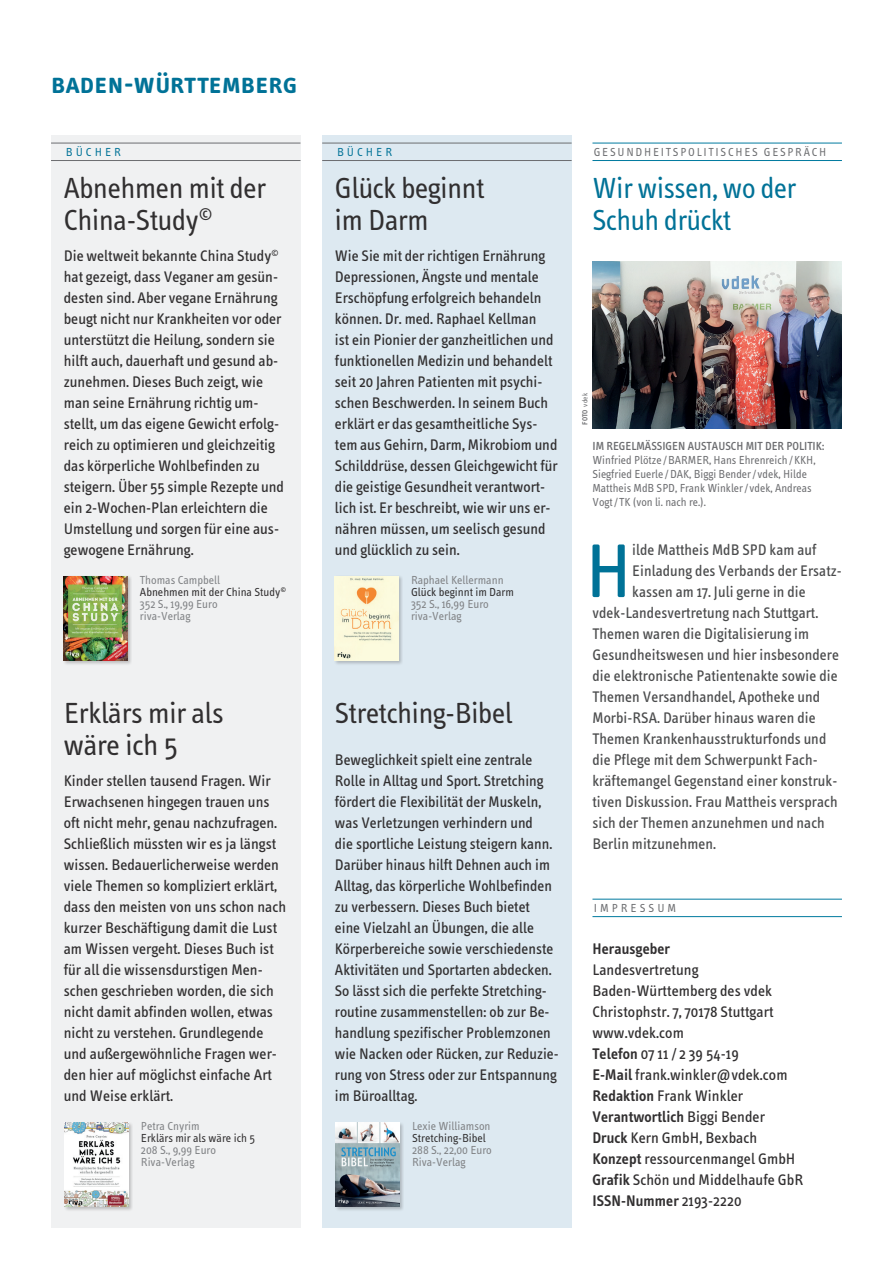
<style>
.page{position:relative;width:893px;height:1263px;background:#fff}
.page>*{position:absolute;margin:0;border:0;box-sizing:border-box;transform-origin:0 0}
.t1{font:78.15px "Info Text";color:#007297}
.t2{font:30px/31.5px "Info Text";letter-spacing:-.015em;color:#312f30}
.t3{font:30px/31.5px "Info Text";color:#007297}
.t4{font:30px "Info Text Semi Bold Caps";color:#007297}
.t5{font:15.75px/21px "Info Text";color:#312f30}
.t6{font:15.75px "Info Text";letter-spacing:.005em;color:#4b4c4d}
.t7{font:600 15.75px "Info Text";letter-spacing:.005em;color:#312f30}
.t8{font:12px/12px "Info Text";color:#808285}
.t9{font:12px/14px "Info Text";color:#6c6d70}
.t10{font:12px "Info Text";color:#312f30}
.t11{font:500 12px "Info Text";color:#6c6d70}
.t12{font:12px "Info Text";letter-spacing:.15em;color:#6c6d70}
.t13{font:12px "Info Text";letter-spacing:.25em;color:#007297}
.t14{font:12px "Info Text";letter-spacing:.25em;color:#6c6d70}
.t15{font:600 7.5px "Info Text";color:#6c6d70}
.s1{color:#312f30}
.s2{font-weight:400}
.s3{font-weight:600}
</style>
<div class="page">
<hr style="left:592px;top:143px;width:250px;height:1px;background:#007a9f">
<hr style="left:592px;top:160px;width:250px;height:1px;background:#007a9f">
<img style="left:592px;top:261px;width:250px;height:168px">
<div style="left:51px;top:135px;width:249px;height:1092px;background:#f0f1f2"></div>
<div style="left:322px;top:135px;width:250px;height:1092px;background:#dde9f1"></div>
<div style="left:62px;top:575px;width:70px;height:90px;background:#231f20;opacity:.25"></div>
<img style="left:63px;top:576px;width:64px;height:84px">
<div style="left:333px;top:575px;width:70px;height:90px;background:#231f20;opacity:.25"></div>
<img style="left:334px;top:576px;width:64px;height:84px">
<div style="left:63px;top:1121px;width:70px;height:90px;background:#231f20;opacity:.25"></div>
<img style="left:64px;top:1122px;width:64px;height:84px">
<div style="left:335px;top:1121px;width:69px;height:90px;background:#231f20;opacity:.25"></div>
<img style="left:336px;top:1122px;width:63px;height:84px">
<hr style="left:51px;top:143px;width:249px;height:1px;background:#6c6d70">
<hr style="left:51px;top:160px;width:249px;height:1px;background:#6c6d70">
<hr style="left:322px;top:143px;width:250px;height:1px;background:#6c6d70">
<hr style="left:322px;top:160px;width:250px;height:1px;background:#6c6d70">
<hr style="left:592px;top:899px;width:250px;height:1px;background:#007a9f">
<hr style="left:592px;top:916px;width:250px;height:1px;background:#007a9f">
<h2 class="t4" style="left:51px;top:66px;width:248px">baden-württemberg</h2>
<p class="t13" style="left:66px;top:145px;width:57px">BÜCHER</p>
<h2 class="t2" style="left:64px;top:173px;width:204px">Abnehmen mit der<br>China-Study<sup>©</sup></h2>
<p class="t5" style="left:64px;top:245px;width:222px">Die weltweit bekannte China Study<sup>© </sup>hat gezeigt, dass Veganer am gesün&shy;desten sind. Aber vegane Ernährung beugt nicht nur Krankheiten vor oder unterstützt die Heilung, sondern sie hilft auch, dauerhaft und gesund ab&shy;zunehmen. Dieses Buch zeigt, wie man seine Ernährung richtig um&shy;stellt, um das eigene Gewicht erfolg&shy;reich zu optimieren und gleichzeitig das körperliche Wohlbefinden zu steigern. Über 55 simple Rezepte und ein 2-Wochen-Plan erleichtern die Umstellung und sorgen für eine aus&shy;gewogene Ernährung.</p>
<p class="t8" style="left:140px;top:574px;width:148px">Thomas Campbell<br><span class="s1">Abnehmen mit der China Study</span><sup>©<br></sup>352 S., 19,99 Euro<br>riva-Verlag</p>
<p class="t13" style="left:337px;top:145px;width:57px">BÜCHER</p>
<h2 class="t2" style="left:335px;top:173px;width:152px">Glück beginnt im Darm</h2>
<p class="t5" style="left:335px;top:245px;width:224px">Wie Sie mit der richtigen Ernährung Depressionen, Ängste und mentale Erschöpfung erfolgreich behandeln können. Dr. med. Raphael Kellman<br>ist ein Pionier der ganzheitlichen und funktionellen Medizin und behandelt seit 20 Jahren Patienten mit psychi&shy;schen Beschwerden. In seinem Buch erklärt er das gesamtheitliche Sys&shy;tem aus Gehirn, Darm, Mikrobiom und Schilddrüse, dessen Gleichgewicht für die geistige Gesundheit verantwort&shy;lich ist. Er beschreibt, wie wir uns er&shy;nähren müssen, um seelisch gesund und glücklich zu sein.</p>
<p class="t8" style="left:411px;top:574px;width:94px">Raphael Kellermann</p>
<p class="t10" style="left:411px;top:585px;width:105px">Glück beginnt im Darm</p>
<p class="t8" style="left:411px;top:598px;width:79px">352 S., 16,99 Euro riva-Verlag</p>
<h2 class="t2" style="left:64px;top:698px;width:162px">Erklärs mir als wäre ich 5</h2>
<h2 class="t2" style="left:335px;top:698px;width:180px">Stretching-Bibel</h2>
<p class="t5" style="left:335px;top:749px;width:225px">Beweglichkeit spielt eine zentrale Rolle in Alltag und Sport. Stretching fördert die Flexibilität der Muskeln, was Verletzungen verhindern und<br>die sportliche Leistung steigern kann.<br>Darüber hinaus hilft Dehnen auch im Alltag, das körperliche Wohlbefinden zu verbessern. Dieses Buch bietet eine Vielzahl an Übungen, die alle Körperbereiche sowie verschiedenste Aktivitäten und Sportarten abdecken.<br>So lässt sich die perfekte Stretching&shy;routine zusammenstellen: ob zur Be&shy;handlung spezifischer Problemzonen wie Nacken oder Rücken, zur Reduzie&shy;rung von Stress oder zur Entspannung im Büroalltag.</p>
<p class="t8" style="left:412px;top:1120px;width:80px">Lexie Williamson</p>
<p class="t10" style="left:412px;top:1131px;width:75px">Stretching-Bibel</p>
<p class="t8" style="left:412px;top:1144px;width:81px">288 S., 22,00 Euro<br>Riva-Verlag</p>
<p class="t5" style="left:64px;top:770px;width:224px">Kinder stellen tausend Fragen. Wir Erwachsenen hingegen trauen uns oft nicht mehr, genau nachzufragen.<br>Schließlich müssten wir es ja längst wissen. Bedauerlicherweise werden viele Themen so kompliziert erklärt, dass den meisten von uns schon nach kurzer Beschäftigung damit die Lust am Wissen vergeht. Dieses Buch ist für all die wissensdurstigen Men&shy;schen geschrieben worden, die sich nicht damit abfinden wollen, etwas nicht zu verstehen. Grundlegende und außergewöhnliche Fragen wer&shy;den hier auf möglichst einfache Art und Weise erklärt.</p>
<p class="t8" style="left:141px;top:1120px;width:60px">Petra Cnyrim</p>
<p class="t10" style="left:141px;top:1131px;width:116px">Erklärs mir als wäre ich 5</p>
<p class="t8" style="left:141px;top:1144px;width:77px">208 S., 9,99 Euro<br>Riva-Verlag</p>
<p class="t12" style="left:594px;top:145px;width:234px">GESUNDHEITSPOLITISCHES GESPRÄCH</p>
<h2 class="t3" style="left:592px;top:173px;width:205px">Wir wissen, wo der<br>Schuh drückt</h2>
<p class="t15" style="left:581px;top:425px;width:33px;rotate:-90deg">FOTO <span class="s2">vdek</span></p>
<p class="t11" style="left:592px;top:439px;width:233px">IM REGELMÄSSIGEN AUSTAUSCH MIT DER POLITIK:</p>
<p class="t9" style="left:592px;top:453px;width:225px">Winfried Plötze /BARMER, Hans Ehrenreich /KKH, Siegfried Euerle /DAK, Biggi Bender/ vdek, Hilde Mattheis MdB SPD, Frank Winkler/ vdek, Andreas Vogt/ TK (von li. nach re.).</p>
<h1 class="t1" style="left:585px;top:527px;width:48px">H</h1>
<p class="t6" style="left:632px;top:541px;width:186px">ilde Mattheis MdB SPD kam auf</p>
<p class="t6" style="left:632px;top:562px;width:211px">Einladung des Verbands der Ersatz-</p>
<p class="t6" style="left:632px;top:583px;width:175px">kassen am 17. Juli gerne in die</p>
<p class="t6" style="left:592px;top:604px;width:227px">vdek-Landesvertretung nach Stuttgart.</p>
<p class="t6" style="left:592px;top:625px;width:218px">Themen waren die Digitalisierung im</p>
<p class="t6" style="left:592px;top:646px;width:248px">Gesundheitswesen und hier insbesondere</p>
<p class="t6" style="left:592px;top:667px;width:247px">die elektronische Patientenakte sowie die</p>
<p class="t6" style="left:592px;top:688px;width:229px">Themen Versandhandel, Apotheke und</p>
<p class="t6" style="left:592px;top:709px;width:225px">Morbi-RSA. Darüber hinaus waren die</p>
<p class="t6" style="left:592px;top:730px;width:235px">Themen Krankenhausstrukturfonds und</p>
<p class="t6" style="left:592px;top:751px;width:227px">die Pflege mit dem Schwerpunkt Fach-</p>
<p class="t6" style="left:592px;top:772px;width:246px">kräftemangel Gegenstand einer konstruk-</p>
<p class="t6" style="left:592px;top:793px;width:247px">tiven Diskussion. Frau Mattheis versprach</p>
<p class="t6" style="left:592px;top:814px;width:234px">sich der Themen anzunehmen und nach</p>
<p class="t6" style="left:592px;top:835px;width:125px">Berlin mitzunehmen.</p>
<p class="t14" style="left:594px;top:901px;width:84px">IMPRESSUM</p>
<p class="t7" style="left:592px;top:940px;width:79px">Herausgeber</p>
<p class="t5" style="left:592px;top:959px;width:212px">Landesvertretung<br>Baden-Württemberg des vdek<br>Christophstr. 7, 70178 Stuttgart www.vdek.com<br><span class="s3">Telefon</span> 07 11 / 2 39 54-19<br><span class="s3">E-Mail</span> frank.winkler@vdek.com<br><span class="s3">Redaktion</span> Frank Winkler<br><span class="s3">Verantwortlich</span> Biggi Bender<br><span class="s3">Druck</span> Kern GmbH, Bexbach<br><span class="s3">Konzept</span> ressourcenmangel GmbH<br><span class="s3">Grafik</span> Schön und Middelhaufe GbR<br><span class="s3">ISSN-Nummer</span> 2193-2220</p>
</div>
